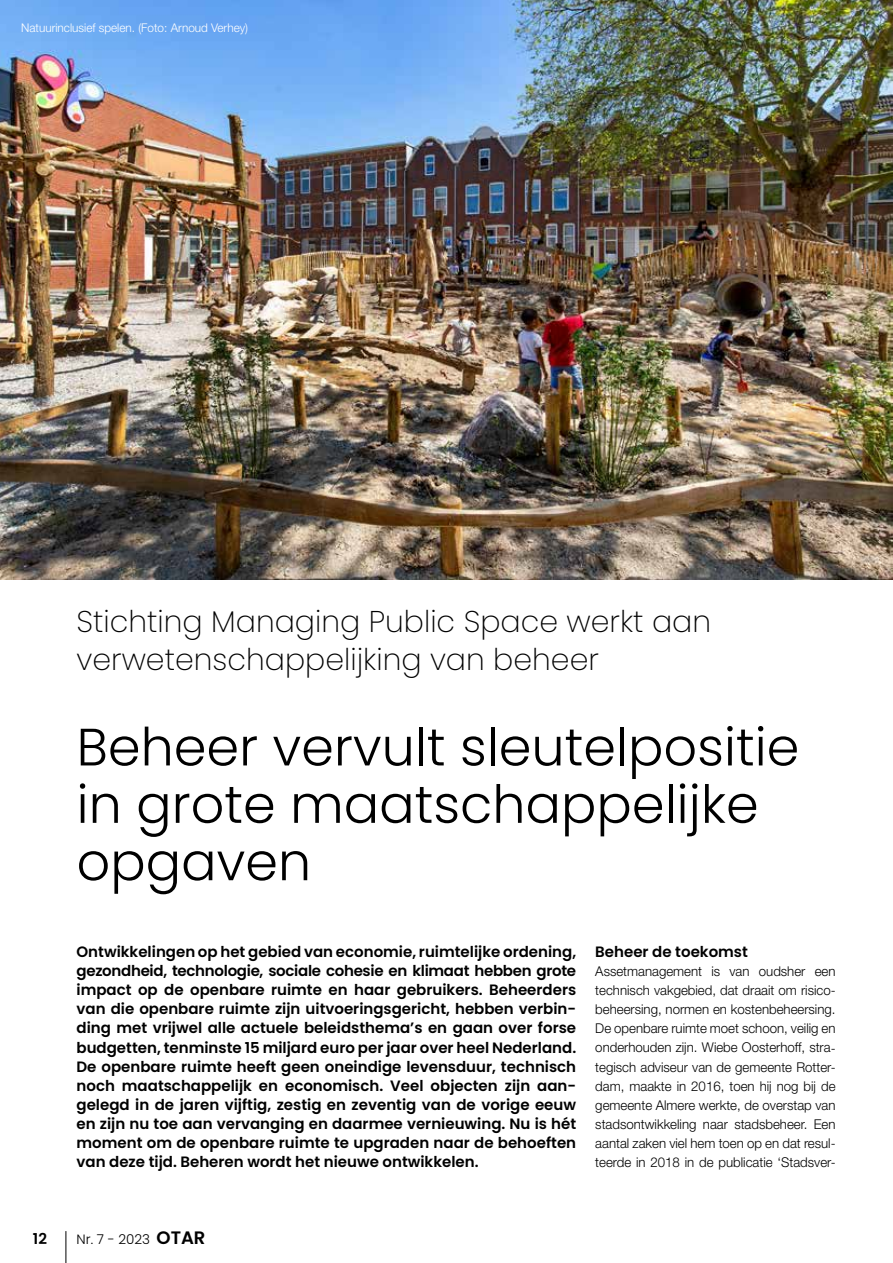
<style>
.page{position:relative;width:893px;height:1263px;background:#fff}
.page>*{position:absolute;margin:0;border:0;box-sizing:border-box;transform-origin:0 0}
.t1{font:300 52.5px/57.4px "Poppins";color:#000}
.t2{font:200 30px/38.2px "Poppins";color:#000}
.t3{font:600 15px/19.2px "Poppins";color:#000;text-align:justify}
.t4{font:300 13.5px/19.2px "Helvetica Neue LT Std";color:#000;text-align:justify}
.t5{font:300 13.5px "Poppins";color:#000}
.t6{font:300 12px "Helvetica Neue LT Std";color:#fff}
.s1{font-weight:600;font-size:18px}
</style>
<div class="page">
<hr style="left:66px;top:1231px;width:1px;height:32px;background:#000">
<img style="left:0;top:0;width:893px;height:579px">
<p class="t6" style="left:21px;top:21px;width:228px">Natuurinclusief spelen. (Foto: Arnoud Verhey)</p>
<h2 class="t2" style="left:77px;top:602px;width:636px">Stichting Managing Public Space werkt aan verwetenschappelijking van beheer</h2>
<h1 class="t1" style="left:77px;top:719px;width:724px">Beheer vervult sleutelpositie in grote maatschappelijke opgaven</h1>
<p class="t3" style="left:33px;top:1229px;width:16px">12</p>
<p class="t3" style="left:77px;top:942px;width:501px">Ontwikkelingen op het gebied van economie, ruimtelijke ordening, gezondheid, technologie, sociale cohesie en klimaat hebben grote impact op de openbare ruimte en haar gebruikers. Beheerders van die openbare ruimte zijn uitvoeringsgericht, hebben verbin&shy;ding met vrijwel alle actuele beleidsthema’s en gaan over forse budgetten, tenminste 15 miljard euro per jaar over heel Nederland.<br>De openbare ruimte heeft geen oneindige levensduur, technisch noch maatschappelijk en economisch. Veel objecten zijn aan&shy;gelegd in de jaren vijftig, zestig en zeventig van de vorige eeuw en zijn nu toe aan vervanging en daarmee vernieuwing. Nu is hét moment om de openbare ruimte te upgraden naar de behoeften van deze tijd. Beheren wordt het nieuwe ontwikkelen.</p>
<p class="t3" style="left:595px;top:942px;width:154px">Beheer de toekomst</p>
<p class="t4" style="left:595px;top:961px;width:242px">Assetmanagement is van oudsher een technisch vakgebied, dat draait om risico&shy;beheersing, normen en kostenbeheersing.<br>De openbare ruimte moet schoon, veilig en onderhouden zijn. Wiebe Oosterhoff, stra&shy;tegisch adviseur van de gemeente Rotter&shy;dam, maakte in 2016, toen hij nog bij de gemeente Almere werkte, de overstap van stadsontwikkeling naar stadsbeheer. Een aantal zaken viel hem toen op en dat resul&shy;teerde in 2018 in de publicatie ‘Stadsver-</p>
<p class="t5" style="left:77px;top:1231px;width:130px">Nr. 7 - 2023 <span class="s1">OTAR</span></p>
</div>
